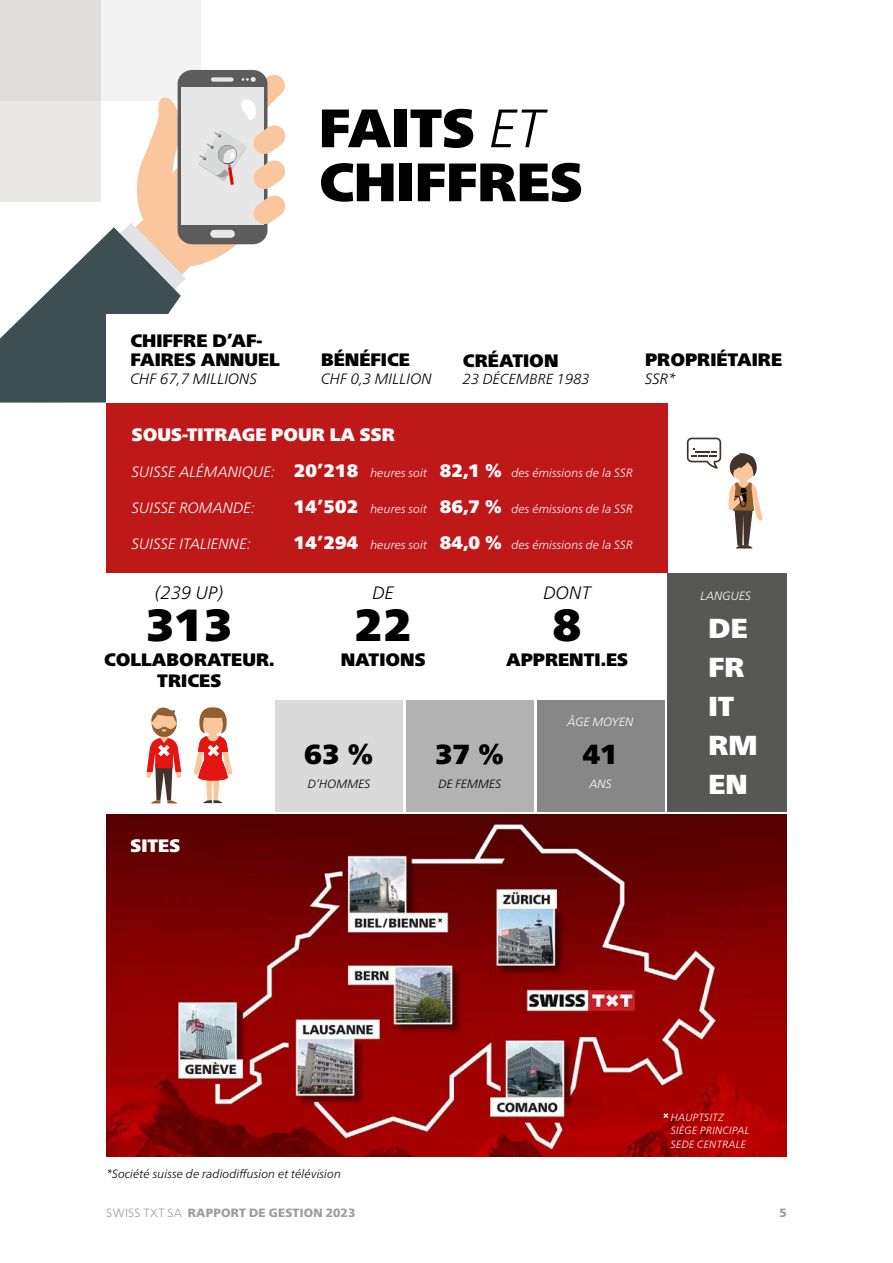
<style>
.page{position:relative;width:893px;height:1263px;background:#fff}
.page>*{position:absolute;margin:0;border:0;box-sizing:border-box;transform-origin:0 0}
.t1{font:54px/54px "Frutiger Neue LT Pro X Black";color:#000}
.t2{font:45px "Frutiger Neue LT Pro X Black";color:#000}
.t3{font:27.6px "Frutiger Neue LT Pro X Black";color:#000}
.t4{font:27.45px "Frutiger Neue LT Pro X Black";color:#fff}
.t5{font:18px/19.5px "Frutiger Neue LT Pro X Black";color:#000}
.t6{font:18px "Frutiger Neue LT Pro X Black";color:#fff}
.t7{font:italic 300 18px "Frutiger Neue LT Pro";color:#000}
.t8{font:italic 300 15px "Frutiger Neue LT Pro";color:#000}
.t9{font:italic 300 15px "Frutiger Neue LT Pro";color:#fff}
.t10{font:italic 300 14.55px "Frutiger Neue LT Pro";color:#000}
.t11{font:italic 300 12px "Frutiger Neue LT Pro";color:#fff}
.t12{font:italic 300 12px "Frutiger Neue LT Pro";color:#000}
.t13{font:900 12px "Frutiger Neue LT Pro";letter-spacing:.02em;color:#9d9d9c}
.t14{font:italic 300 10.5px/13.5px "Frutiger Neue LT Pro";letter-spacing:.02em;color:#fff}
.s1{font-family:"Frutiger Neue LT Pro";font-weight:300;font-style:italic}
.s2{font-size:15px}
.s3{font-family:"Frutiger Neue LT Pro X Black";font-weight:400;font-style:normal;font-size:18px}
.s4{font-weight:300}
</style>
<div class="page">
<div style="left:0;top:0;width:201px;height:100px;background:#f4f3f3"></div>
<div style="left:0;top:0;width:100px;height:201px;background:#e0dedc"></div>
<div style="left:668px;top:573px;width:119px;height:239px;background:#575756"></div>
<svg style="left:728px;top:453px;width:34px;height:95px"></svg>
<svg style="left:687px;top:438px;width:34px;height:31px"></svg>
<div style="left:106px;top:402px;width:562px;height:171px;background:#bf1818"></div>
<div style="left:275px;top:700px;width:128px;height:112px;background:#dadada"></div>
<div style="left:406px;top:700px;width:128px;height:112px;background:#b3b2b2"></div>
<div style="left:537px;top:700px;width:127px;height:112px;background:#878787"></div>
<img style="left:106px;top:815px;width:681px;height:342px">
<svg style="left:193px;top:707px;width:39px;height:96px"></svg>
<svg style="left:146px;top:707px;width:35px;height:96px"></svg>
<svg style="left:663px;top:1113px;width:5px;height:5px"></svg>
<svg style="left:0;top:72px;width:287px;height:331px"></svg>
<div style="left:106px;top:314px;width:679px;height:88px;background:#fff"></div>
<h1 class="t1" style="left:319px;top:102px;width:265px">FAITS <span class="s1">ET<br></span>CHIFFRES</h1>
<p class="t5" style="left:130px;top:331px;width:151px">CHIFFRE D’AF-<br>FAIRES ANNUEL</p>
<p class="t8" style="left:130px;top:370px;width:128px">CHF 67,7 MILLIONS</p>
<p class="t5" style="left:321px;top:350px;width:90px">BÉNÉFICE</p>
<p class="t8" style="left:321px;top:370px;width:112px">CHF 0,3 MILLION</p>
<p class="t5" style="left:463px;top:351px;width:97px">CRÉATION</p>
<p class="t10" style="left:463px;top:371px;width:129px">23 DÉCEMBRE 1983</p>
<p class="t5" style="left:645px;top:350px;width:138px">PROPRIÉTAIRE</p>
<p class="t8" style="left:645px;top:370px;width:32px">SSR*</p>
<h2 class="t6" style="left:132px;top:423px;width:265px">SOUS-TITRAGE POUR LA SSR</h2>
<p class="t11" style="left:132px;top:465px;width:502px"><span class="s2">SUISSE ALÉMANIQUE:</span> <span class="s3">20’218</span> heures soit <span class="s3">82,1 %</span> des émissions de la SSR</p>
<p class="t9" style="left:132px;top:498px;width:125px">SUISSE ROMANDE:</p>
<p class="t11" style="left:294px;top:501px;width:340px"><span class="s3">14’502</span> heures soit <span class="s3">86,7 %</span> des émissions de la SSR</p>
<p class="t9" style="left:132px;top:534px;width:121px">SUISSE ITALIENNE:</p>
<p class="t11" style="left:294px;top:537px;width:340px"><span class="s3">14’294</span> heures soit <span class="s3">84,0 %</span> des émissions de la SSR</p>
<p class="t7" style="left:155px;top:582px;width:70px">(239 UP)</p>
<p class="t7" style="left:372px;top:582px;width:23px">DE</p>
<p class="t7" style="left:543px;top:582px;width:49px">DONT</p>
<p class="t2" style="left:146px;top:598px;width:89px">313</p>
<p class="t5" style="left:104px;top:649px;width:172px;line-height:21.6px;text-align:center">COLLABORATEUR.<br>TRICES</p>
<p class="t2" style="left:354px;top:598px;width:60px">22</p>
<p class="t5" style="left:341px;top:650px;width:86px">NATIONS</p>
<p class="t2" style="left:553px;top:598px;width:31px">8</p>
<p class="t5" style="left:506px;top:650px;width:123px">APPRENTI.ES</p>
<p class="t3" style="left:304px;top:737px;width:71px">63 %</p>
<p class="t12" style="left:308px;top:776px;width:64px">D’HOMMES</p>
<p class="t3" style="left:435px;top:737px;width:71px">37 %</p>
<p class="t12" style="left:438px;top:776px;width:64px">DE FEMMES</p>
<p class="t11" style="left:567px;top:715px;width:68px">ÂGE MOYEN</p>
<p class="t3" style="left:583px;top:737px;width:37px">41</p>
<p class="t11" style="left:589px;top:776px;width:24px">ANS</p>
<p class="t11" style="left:700px;top:589px;width:52px">LANGUES</p>
<p class="t4" style="left:709px;top:612px;width:41px">DE</p>
<p class="t4" style="left:709px;top:651px;width:37px">FR</p>
<p class="t4" style="left:709px;top:690px;width:27px">IT</p>
<p class="t4" style="left:709px;top:729px;width:51px">RM</p>
<p class="t4" style="left:709px;top:768px;width:41px">EN</p>
<p class="t6" style="left:130px;top:835px;width:51px">SITES</p>
<p class="t12" style="left:106px;top:1166px;width:236px">*Société suisse de radiodiffusion et télévision</p>
<p class="t14" style="left:671px;top:1110px;width:80px">HAUPTSITZ<br>SIÈGE PRINCIPAL<br>SEDE CENTRALE</p>
<p class="t13" style="left:106px;top:1206px;width:251px"><span class="s4">SWISS TXT SA</span> RAPPORT DE GESTION 2023</p>
<p class="t13" style="left:779px;top:1206px;width:9px">5</p>
</div>
